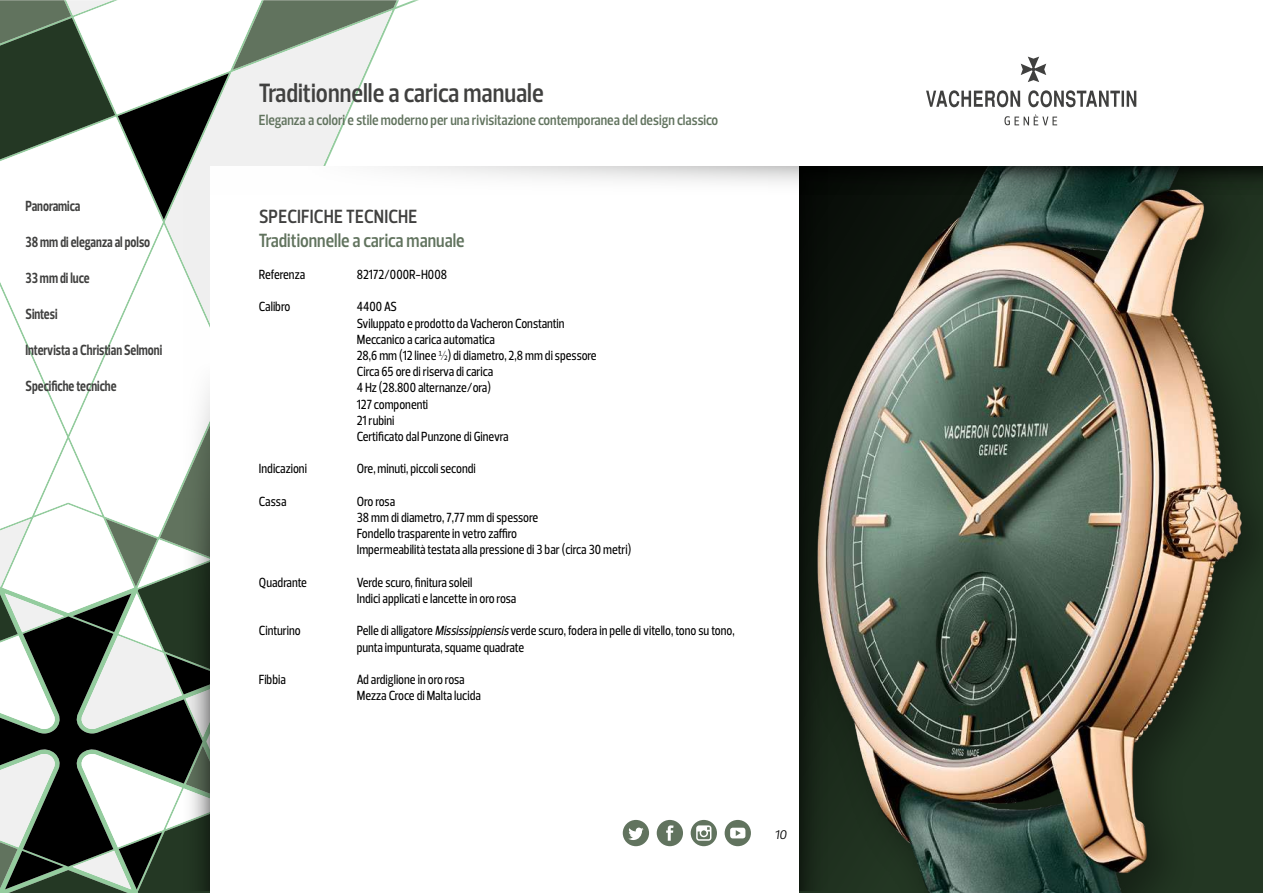
<style>
.page{position:relative;width:1263px;height:893px;background:#fff}
.page>*{position:absolute;margin:0;border:0;box-sizing:border-box;transform-origin:0 0}
.t1{font:600 27px "Prelo Condensed";color:#40403f}
.t2{font:600 19.5px "Prelo Condensed";color:#61735e}
.t3{font:600 19.5px "Prelo Condensed";letter-spacing:.015em;color:#40403f}
.t4{font:700 15px "Prelo Condensed";color:#40403f;scale:.9 1}
.t5{font:600 15px "Prelo Condensed";color:#61735e}
.t6{font:500 13.5px/16.2px "Prelo Condensed";color:#000}
.t7{font:italic 12.75px "Prelo";color:#000}
.s1{font-style:italic}
</style>
<div class="page">
<svg style="left:0;top:737px;width:163px;height:9px"></svg>
<svg style="left:0;top:746px;width:210px;height:147px"></svg>
<svg style="left:0;top:286px;width:163px;height:451px"></svg>
<svg style="left:0;top:0;width:397px;height:220px"></svg>
<svg style="left:926px;top:57px;width:210px;height:68px"></svg>
<svg style="left:163px;top:190px;width:47px;height:701px"></svg>
<div style="left:210px;top:166px;width:1052px;height:727px;background:#fff"></div>
<svg style="left:385px;top:166px;width:414px;height:17px"></svg>
<svg style="left:623px;top:820px;width:26px;height:26px"></svg>
<svg style="left:657px;top:820px;width:26px;height:26px"></svg>
<svg style="left:725px;top:820px;width:26px;height:26px"></svg>
<svg style="left:691px;top:820px;width:26px;height:26px"></svg>
<img style="left:799px;top:214px;width:464px;height:679px">
<svg style="left:847px;top:166px;width:416px;height:48px;background:#233128"></svg>
<svg style="left:799px;top:166px;width:48px;height:725px;background:#292e24"></svg>
<p class="t4" style="left:26px;top:197px;width:62px">Panoramica</p>
<p class="t4" style="left:26px;top:233px;width:140px">38 mm di eleganza al polso</p>
<p class="t4" style="left:26px;top:269px;width:73px">33 mm di luce</p>
<p class="t4" style="left:26px;top:305px;width:37px">Sintesi</p>
<p class="t4" style="left:26px;top:341px;width:153px">Intervista a Christian Selmoni</p>
<p class="t4" style="left:26px;top:377px;width:103px">Specifiche tecniche</p>
<h1 class="t1" style="left:259px;top:76px;width:286px">Traditionnelle a carica manuale</h1>
<p class="t5" style="left:259px;top:111px;width:461px">Eleganza a colori e stile moderno per una rivisitazione contemporanea del design classico</p>
<h2 class="t3" style="left:259px;top:205px;width:160px">SPECIFICHE TECNICHE</h2>
<h2 class="t2" style="left:259px;top:228px;width:207px">Traditionnelle a carica manuale</h2>
<p class="t6" style="left:259px;top:266px;width:48px">Referenza</p>
<p class="t6" style="left:357px;top:266px;width:92px">82172/000R-H008</p>
<p class="t6" style="left:259px;top:299px;width:33px">Calibro</p>
<p class="t6" style="left:357px;top:299px;width:241px">4400 AS<br>Sviluppato e prodotto da Vacheron Constantin<br>Meccanico a carica automatica<br>28,6 mm (12 linee ½) di diametro, 2,8 mm di spessore<br>Circa 65 ore di riserva di carica<br>4 Hz (28.800 alternanze/ora)<br>127 componenti<br>21 rubini<br>Certificato dal Punzone di Ginevra</p>
<p class="t6" style="left:259px;top:461px;width:49px">Indicazioni</p>
<p class="t6" style="left:357px;top:461px;width:120px">Ore, minuti, piccoli secondi</p>
<p class="t6" style="left:259px;top:493px;width:29px">Cassa</p>
<p class="t6" style="left:357px;top:493px;width:276px">Oro rosa<br>38 mm di diametro, 7,77 mm di spessore<br>Fondello trasparente in vetro zaffiro<br>Impermeabilità testata alla pressione di 3 bar (circa 30 metri)</p>
<p class="t6" style="left:259px;top:574px;width:49px">Quadrante</p>
<p class="t6" style="left:357px;top:574px;width:161px">Verde scuro, finitura soleil<br>Indici applicati e lancette in oro rosa</p>
<p class="t6" style="left:259px;top:623px;width:43px">Cinturino</p>
<p class="t6" style="left:357px;top:623px;width:379px">Pelle di alligatore <span class="s1">Mississippiensis</span>verde scuro, fodera in pelle di vitello, tono su tono, punta impunturata, squame quadrate</p>
<p class="t6" style="left:259px;top:671px;width:28px">Fibbia</p>
<p class="t6" style="left:357px;top:671px;width:126px">Ad ardiglione in oro rosa<br>Mezza Croce di Malta lucida</p>
<p class="t7" style="left:774px;top:826px;width:14px">10</p>
</div>
